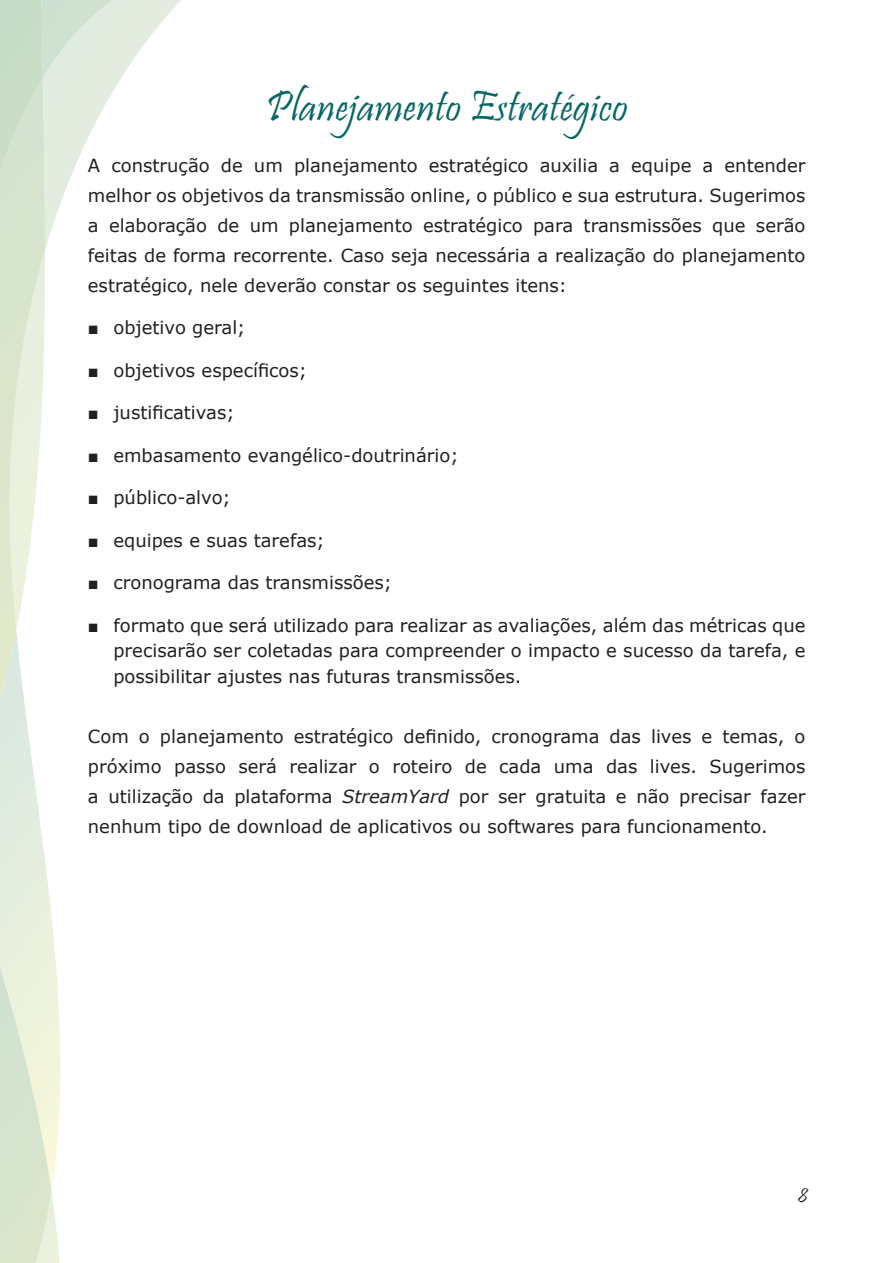
<style>
.page{position:relative;width:893px;height:1263px;background:#fff}
.page>*{position:absolute;margin:0;border:0;box-sizing:border-box;transform-origin:0 0}
.t1{font:43.5px "Pristina";letter-spacing:.01em;color:#076766}
.t2{font:19.5px "Pristina";color:#231f20}
.t3{font:18px/30px "Verdana";color:#231f20;text-align:justify}
.s1{font-family:"Arial"}
.s2{font-style:italic}
</style>
<div class="page">
<svg style="left:130px;top:0;width:51px;height:64px"></svg>
<svg style="left:0;top:0;width:112px;height:1263px"></svg>
<img style="left:0;top:1123px;width:52px;height:140px">
<h1 class="t1" style="left:266px;top:83px;width:363px">Planejamento Estratégico</h1>
<p class="t3" style="left:88px;top:150px;width:719px">A construção de um planejamento estratégico auxilia a equipe a entender melhor os objetivos da transmissão online, o público e sua estrutura. Sugerimos a elaboração de um planejamento estratégico para transmissões que serão feitas de forma recorrente. Caso seja necessária a realização do planejamento estratégico, nele deverão constar os seguintes itens:</p>
<p class="t3" style="left:88px;top:313px;width:159px"><span class="s1">■</span> objetivo geral;</p>
<p class="t3" style="left:88px;top:355px;width:221px"><span class="s1">■</span> objetivos específicos;</p>
<p class="t3" style="left:88px;top:398px;width:148px"><span class="s1">■</span> justificativas;</p>
<p class="t3" style="left:88px;top:440px;width:372px"><span class="s1">■</span> embasamento evangélico-doutrinário;</p>
<p class="t3" style="left:88px;top:483px;width:144px"><span class="s1">■</span> público-alvo;</p>
<p class="t3" style="left:88px;top:525px;width:238px"><span class="s1">■</span> equipes e suas tarefas;</p>
<p class="t3" style="left:88px;top:568px;width:306px"><span class="s1">■</span> cronograma das transmissões;</p>
<p class="t3" style="left:113px;top:612px;width:694px;line-height:25.5px;text-indent:-26px"><span class="s1">■</span> formato que será utilizado para realizar as avaliações, além das métricas que precisarão ser coletadas para compreender o impacto e sucesso da tarefa, e possibilitar ajustes nas futuras transmissões.</p>
<p class="t3" style="left:88px;top:721px;width:719px">Com o planejamento estratégico definido, cronograma das lives e temas, o próximo passo será realizar o roteiro de cada uma das lives. Sugerimos a utilização da plataforma <span class="s2">StreamYard</span> por ser gratuita e não precisar fazer nenhum tipo de download de aplicativos ou softwares para funcionamento.</p>
<p class="t2" style="left:798px;top:1185px;width:11px">8</p>
</div>
